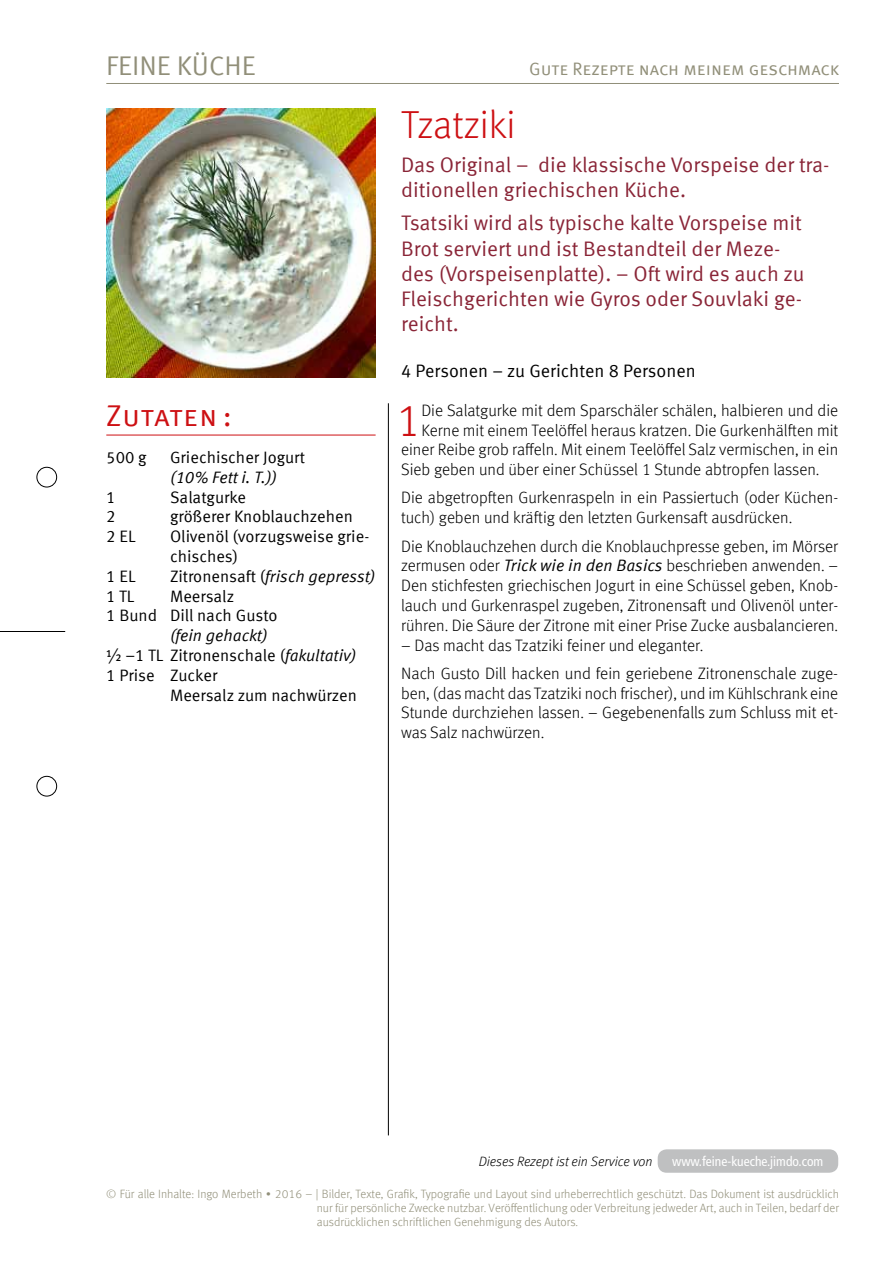
<style>
.page{position:relative;width:893px;height:1263px;background:#fff}
.page>*{position:absolute;margin:0;border:0;box-sizing:border-box;transform-origin:0 0}
.t1{font:300 45.3px "Meta Offc";color:#cd1013}
.t2{font:300 39px "Meta Offc";letter-spacing:-.01em;color:#cd1013}
.t3{font:30px "Meta Sc Offc Norm";letter-spacing:.01em;color:#cd1013}
.t4{font:27px "Meta Sc Offc Norm";color:#918f79}
.t5{font:21px/25.2px "Meta Offc Norm";color:#8a2537}
.t6{font:18px "Meta Sc Offc Norm";letter-spacing:-.005em;color:#918f79}
.t7{font:18px "Meta Offc Norm";color:#000}
.t8{font:300 16.5px/19.8px "Meta Offc";color:#000}
.t9{font:16.5px/19.8px "Meta Offc Norm";color:#000}
.t10{font:16.5px "Meta Offc Norm Ita";color:#000}
.t11{font:italic 300 13.5px "Meta Offc";color:#000}
.t12{font:condensed 13.5px "Frutiger LT Std";color:#fff}
.t13{font:300 12px/14.4px "Meta Offc";color:#918f79;text-align:justify}
.s1{font-family:"Meta Offc Norm"}
.s2{font-family:"Meta Offc Norm Ita"}
.s3{font-family:"Meta Offc Norm Ita";font-weight:400}
</style>
<div class="page">
<hr style="left:106px;top:83px;width:733px;height:1px;background:#918f79">
<div style="left:37px;top:467px;width:20px;height:20px;border:1px solid #000;border-radius:50%"></div>
<div style="left:37px;top:776px;width:20px;height:20px;border:1px solid #000;border-radius:50%"></div>
<hr style="left:0;top:631px;width:65px;height:1px;background:#000">
<div style="left:658px;top:1149px;width:180px;height:24px;background:#bfc0c1;border-radius:9px"></div>
<hr style="left:388px;top:403px;width:1px;height:732px;background:#000">
<hr style="left:106px;top:435px;width:270px;height:1px;background:#cd1013">
<img style="left:106px;top:108px;width:270px;height:270px">
<h3 class="t4" style="left:106px;top:50px;width:151px">FEINE KÜCHE</h3>
<p class="t6" style="left:529px;top:58px;width:311px">Gute Rezepte nach meinem geschmack</p>
<h3 class="t3" style="left:106px;top:398px;width:127px">Zutaten :</h3>
<p class="t9" style="left:106px;top:448px;width:42px">500 g</p>
<p class="t9" style="left:170px;top:448px;width:137px">Griechischer Jogurt</p>
<p class="t10" style="left:170px;top:467px;width:108px">(10% Fett i. T.))</p>
<p class="t9" style="left:106px;top:487px;width:11px">1</p>
<p class="t9" style="left:170px;top:487px;width:78px">Salatgurke</p>
<p class="t9" style="left:106px;top:507px;width:11px">2</p>
<p class="t9" style="left:170px;top:507px;width:184px">größerer Knoblauchzehen</p>
<p class="t9" style="left:106px;top:527px;width:31px">2 EL</p>
<p class="t9" style="left:170px;top:527px;width:201px">Olivenöl (vorzugsweise grie&shy;chisches)</p>
<p class="t9" style="left:106px;top:567px;width:31px">1 EL</p>
<p class="t10" style="left:170px;top:566px;width:207px"><span class="s1">Zitronensaft (</span>frisch gepresst)</p>
<p class="t9" style="left:106px;top:586px;width:30px">1 TL</p>
<p class="t9" style="left:106px;top:586px;width:173px;text-indent:64px">Meersalz<br>1 Bund Dill nach Gusto</p>
<p class="t10" style="left:170px;top:626px;width:99px">(fein gehackt)</p>
<p class="t9" style="left:106px;top:646px;width:251px">½ –1 TL Zitronenschale (<span class="s2">fakultativ)<br></span>1 Prise Zucker</p>
<p class="t9" style="left:170px;top:685px;width:188px">Meersalz zum nachwürzen</p>
<h2 class="t2" style="left:401px;top:102px;width:116px">Tzatziki</h2>
<p class="t5" style="left:401px;top:152px;width:430px">Das Original – die klassische Vorspeise der tra&shy;ditionellen griechischen Küche.</p>
<p class="t5" style="left:401px;top:211px;width:405px">Tsatsiki wird als typische kalte Vorspeise mit Brot serviert und ist Bestandteil der Meze&shy;des (Vorspeisenplatte). – Oft wird es auch zu Fleischgerichten wie Gyros oder Souvlaki ge&shy;reicht.</p>
<p class="t7" style="left:401px;top:360px;width:296px">4 Personen – zu Gerichten 8 Personen</p>
<h1 class="t1" style="left:395px;top:394px;width:27px">1</h1>
<p class="t8" style="left:421px;top:400px;width:418px">Die Salatgurke mit dem Sparschäler schälen, halbieren und die</p>
<p class="t8" style="left:421px;top:420px;width:418px">Kerne mit einem Teelöffel heraus kratzen. Die Gurkenhälften mit</p>
<p class="t8" style="left:401px;top:440px;width:439px">einer Reibe grob raffeln. Mit einem Teelöffel Salz vermischen, in ein</p>
<p class="t8" style="left:401px;top:460px;width:420px">Sieb geben und über einer Schüssel 1 Stunde abtropfen lassen.</p>
<p class="t8" style="left:401px;top:488px;width:439px">Die abgetropften Gurkenraspeln in ein Passiertuch (oder Küchen&shy;tuch) geben und kräftig den letzten Gurkensaft ausdrücken.</p>
<p class="t8" style="left:401px;top:536px;width:439px;text-align:justify">Die Knoblauchzehen durch die Knoblauchpresse geben, im Mörser zermusen oder <span class="s3">Trick wie in den Basics</span> beschrieben anwenden. – Den stichfesten griechischen Jogurt in eine Schüssel geben, Knob&shy;lauch und Gurkenraspel zugeben, Zitronensaft und Olivenöl unter&shy;rühren. Die Säure der Zitrone mit einer Prise Zucke ausbalancieren.</p>
<p class="t8" style="left:401px;top:631px;width:439px;line-height:28.3px">– Das macht das Tzatziki feiner und eleganter.<br>Nach Gusto Dill hacken und fein geriebene Zitronenschale zuge-</p>
<p class="t8" style="left:401px;top:683px;width:439px;text-align:justify">ben, (das macht das Tzatziki noch frischer), und im Kühlschrank eine Stunde durchziehen lassen. – Gegebenenfalls zum Schluss mit et&shy;was Salz nachwürzen.</p>
<p class="t11" style="left:479px;top:1154px;width:175px">Dieses Rezept ist ein Service von</p>
<p class="t12" style="left:672px;top:1153px;width:153px">www.feine-kueche.jimdo.com</p>
<p class="t13" style="left:317px;top:1186px;width:524px;text-indent:-210px">© Für alle Inhalte: Ingo Merbeth ∙ 2016 – | Bilder, Texte, Grafik, Typografie und Layout sind urheberrechtlich geschützt. Das Dokument ist ausdrücklich nur für persönliche Zwecke nutzbar. Veröffentlichung oder Verbreitung jedweder Art, auch in Teilen, bedarf der ausdrücklichen schriftlichen Genehmigung des Autors.</p>
</div>
